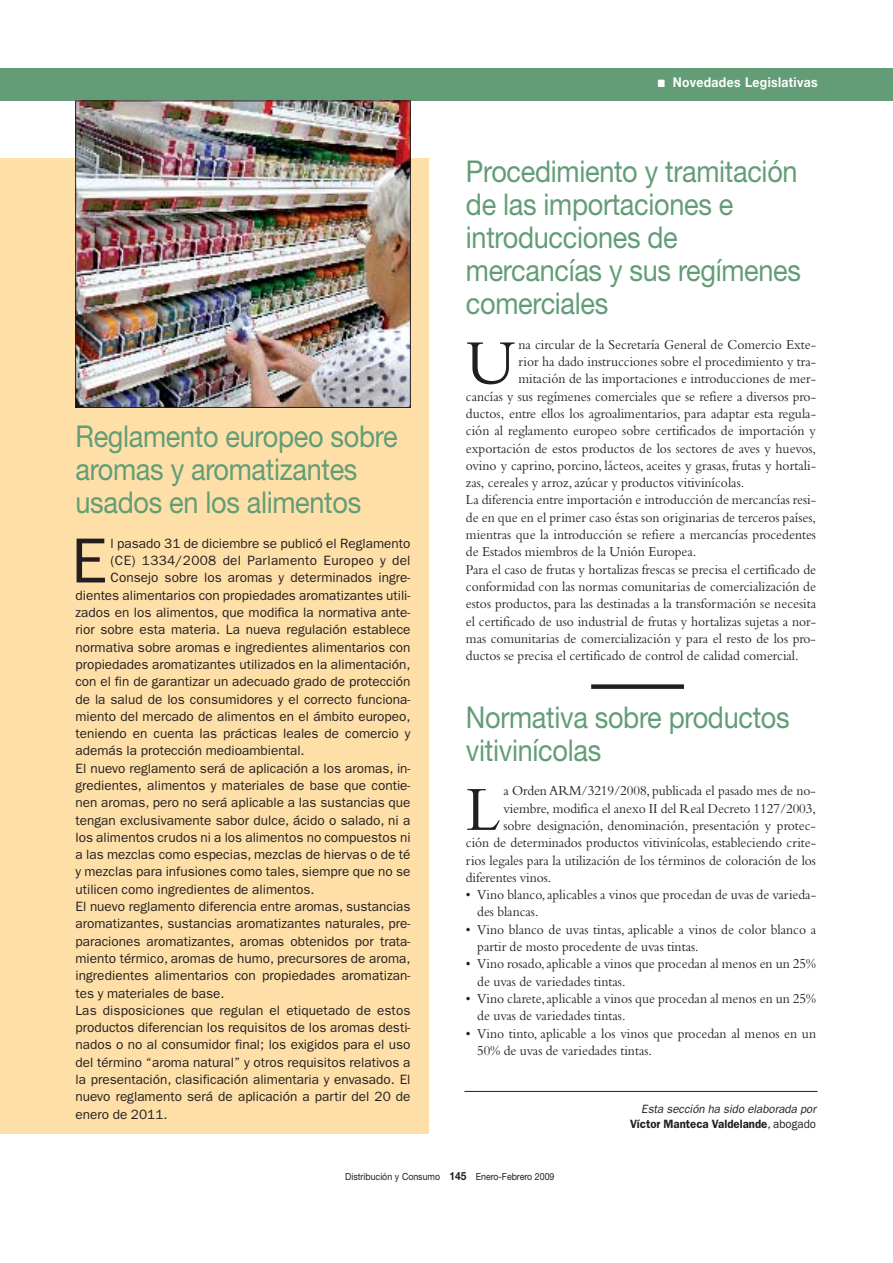
<style>
.page{position:relative;width:893px;height:1263px;background:#fff}
.page>*{position:absolute;margin:0;border:0;box-sizing:border-box;transform-origin:0 0}
.t1{font:65.7px "Bembo";color:#231f20;scale:.95 1}
.t2{font:63.9px "Franklin Gothic";color:#231f20}
.t3{font:30px/33.2px "Helvetica Neue";letter-spacing:-.01em;color:#629d77;scale:.9 1}
.t4{font:14.25px/17.2px "Bembo";color:#231f20;scale:.95 1}
.t5{font:13.5px "Franklin Gothic";color:#231f20}
.t6{font:13.5px "Franklin Gothic";letter-spacing:.02em;color:#231f20}
.t7{font:700 13.5px "Helvetica Neue";letter-spacing:.03em;color:#fff;scale:.9 1}
.t8{font:italic 12px/15px "Franklin Gothic";color:#231f20;text-align:right;scale:.95 1}
.t9{font:9.75px "Helvetica Neue";color:#231f20;scale:.9 1}
.s1{font-weight:600;font-style:normal}
.s2{font-style:normal}
.s3{font-weight:700;font-size:11.25px}
</style>
<div class="page">
<div style="left:0;top:68px;width:892px;height:33px;background:#629d77"></div>
<div style="left:0;top:159px;width:428px;height:975px;background:#ffdfa8"></div>
<hr style="left:464px;top:1091px;width:353px;height:1px;background:#231f20">
<div style="left:591px;top:684px;width:93px;height:5px;background:#231f20"></div>
<img style="left:77px;top:103px;width:331px;height:303px">
<div style="left:75px;top:101px;width:335px;height:307px;border:1px solid #231f20"></div>
<h3 class="t3" style="left:75px;top:423px;width:359px">Reglamento europeo sobre aromas y aromatizantes usados en los alimentos</h3>
<h2 class="t2" style="left:71px;top:539px;width:37px">E</h2>
<p class="t5" style="left:111px;top:539px;width:301px">l pasado 31 de diciembre se publicó el Reglamento</p>
<p class="t6" style="left:111px;top:556px;width:301px">(CE) 1334/2008 del Parlamento Europeo y del</p>
<p class="t5" style="left:111px;top:573px;width:301px">Consejo sobre los aromas y determinados ingre-</p>
<p class="t5" style="left:75px;top:591px;width:336px">dientes alimentarios con propiedades aromatizantes utili-</p>
<p class="t5" style="left:75px;top:608px;width:336px">zados en los alimentos, que modifica la normativa ante-</p>
<p class="t5" style="left:75px;top:625px;width:336px">rior sobre esta materia. La nueva regulación establece</p>
<p class="t5" style="left:75px;top:642px;width:336px">normativa sobre aromas e ingredientes alimentarios con</p>
<p class="t5" style="left:75px;top:660px;width:336px">propiedades aromatizantes utilizados en la alimentación,</p>
<p class="t5" style="left:75px;top:677px;width:336px">con el fin de garantizar un adecuado grado de protección</p>
<p class="t5" style="left:75px;top:694px;width:336px">de la salud de los consumidores y el correcto funciona-</p>
<p class="t5" style="left:75px;top:712px;width:336px">miento del mercado de alimentos en el ámbito europeo,</p>
<p class="t5" style="left:75px;top:729px;width:336px">teniendo en cuenta las prácticas leales de comercio y</p>
<p class="t5" style="left:75px;top:746px;width:231px">además la protección medioambiental.</p>
<p class="t5" style="left:75px;top:763px;width:336px">El nuevo reglamento será de aplicación a los aromas, in-</p>
<p class="t5" style="left:75px;top:781px;width:336px">gredientes, alimentos y materiales de base que contie-</p>
<p class="t5" style="left:75px;top:798px;width:336px">nen aromas, pero no será aplicable a las sustancias que</p>
<p class="t5" style="left:75px;top:815px;width:336px">tengan exclusivamente sabor dulce, ácido o salado, ni a</p>
<p class="t5" style="left:75px;top:833px;width:336px">los alimentos crudos ni a los alimentos no compuestos ni</p>
<p class="t5" style="left:75px;top:850px;width:336px">a las mezclas como especias, mezclas de hiervas o de té</p>
<p class="t5" style="left:75px;top:867px;width:336px">y mezclas para infusiones como tales, siempre que no se</p>
<p class="t5" style="left:75px;top:885px;width:240px">utilicen como ingredientes de alimentos.</p>
<p class="t5" style="left:75px;top:902px;width:336px">El nuevo reglamento diferencia entre aromas, sustancias</p>
<p class="t5" style="left:75px;top:919px;width:336px">aromatizantes, sustancias aromatizantes naturales, pre-</p>
<p class="t5" style="left:75px;top:936px;width:336px">paraciones aromatizantes, aromas obtenidos por trata-</p>
<p class="t5" style="left:75px;top:954px;width:336px">miento térmico, aromas de humo, precursores de aroma,</p>
<p class="t5" style="left:75px;top:971px;width:336px">ingredientes alimentarios con propiedades aromatizan-</p>
<p class="t5" style="left:75px;top:988px;width:151px">tes y materiales de base.</p>
<p class="t5" style="left:75px;top:1006px;width:336px">Las disposiciones que regulan el etiquetado de estos</p>
<p class="t5" style="left:75px;top:1023px;width:336px">productos diferencian los requisitos de los aromas desti-</p>
<p class="t5" style="left:75px;top:1040px;width:336px">nados o no al consumidor final; los exigidos para el uso</p>
<p class="t5" style="left:75px;top:1057px;width:336px">del término “aroma natural” y otros requisitos relativos a</p>
<p class="t5" style="left:75px;top:1075px;width:336px">la presentación, clasificación alimentaria y envasado. El</p>
<p class="t5" style="left:75px;top:1092px;width:336px">nuevo reglamento será de aplicación a partir del 20 de</p>
<p class="t5" style="left:75px;top:1109px;width:94px">enero de 2011.</p>
<p class="t7" style="left:657px;top:78px;width:179px">■ Novedades Legislativas</p>
<h3 class="t3" style="left:466px;top:158px;width:374px">Procedimiento y tramitación de las importaciones e introducciones de mercancías y sus regímenes comerciales</h3>
<h1 class="t1" style="left:466px;top:339px;width:54px">U</h1>
<p class="t4" style="left:518px;top:337px;width:315px">na circular de la Secretaría General de Comercio Exte-</p>
<p class="t4" style="left:518px;top:354px;width:315px">rior ha dado instrucciones sobre el procedimiento y tra-</p>
<p class="t4" style="left:518px;top:372px;width:315px">mitación de las importaciones e introducciones de mer-</p>
<p class="t4" style="left:466px;top:389px;width:370px">cancías y sus regímenes comerciales que se refiere a diversos pro-</p>
<p class="t4" style="left:466px;top:406px;width:370px">ductos, entre ellos los agroalimentarios, para adaptar esta regula-</p>
<p class="t4" style="left:466px;top:423px;width:370px">ción al reglamento europeo sobre certificados de importación y</p>
<p class="t4" style="left:466px;top:441px;width:370px">exportación de estos productos de los sectores de aves y huevos,</p>
<p class="t4" style="left:466px;top:458px;width:370px">ovino y caprino, porcino, lácteos, aceites y grasas, frutas y hortali-</p>
<p class="t4" style="left:466px;top:475px;width:294px">zas, cereales y arroz, azúcar y productos vitivinícolas.</p>
<p class="t4" style="left:466px;top:493px;width:370px">La diferencia entre importación e introducción de mercancías resi-</p>
<p class="t4" style="left:466px;top:510px;width:370px">de en que en el primer caso éstas son originarias de terceros países,</p>
<p class="t4" style="left:466px;top:527px;width:370px">mientras que la introducción se refiere a mercancías procedentes</p>
<p class="t4" style="left:466px;top:545px;width:244px">de Estados miembros de la Unión Europea.</p>
<p class="t4" style="left:466px;top:562px;width:370px">Para el caso de frutas y hortalizas frescas se precisa el certificado de</p>
<p class="t4" style="left:466px;top:579px;width:370px">conformidad con las normas comunitarias de comercialización de</p>
<p class="t4" style="left:466px;top:596px;width:370px">estos productos, para las destinadas a la transformación se necesita</p>
<p class="t4" style="left:466px;top:614px;width:370px">el certificado de uso industrial de frutas y hortalizas sujetas a nor-</p>
<p class="t4" style="left:466px;top:631px;width:370px">mas comunitarias de comercialización y para el resto de los pro-</p>
<p class="t4" style="left:466px;top:648px;width:352px">ductos se precisa el certificado de control de calidad comercial.</p>
<h3 class="t3" style="left:466px;top:703px;width:361px">Normativa sobre productos vitivinícolas</h3>
<h1 class="t1" style="left:466px;top:786px;width:38px">L</h1>
<p class="t4" style="left:503px;top:784px;width:330px">a Orden ARM/3219/2008, publicada el pasado mes de no-</p>
<p class="t4" style="left:503px;top:801px;width:330px">viembre, modifica el anexo II del Real Decreto 1127/2003,</p>
<p class="t4" style="left:503px;top:818px;width:330px">sobre designación, denominación, presentación y protec-</p>
<p class="t4" style="left:466px;top:835px;width:370px">ción de determinados productos vitivinícolas, estableciendo crite-</p>
<p class="t4" style="left:466px;top:853px;width:370px">rios legales para la utilización de los términos de coloración de los</p>
<p class="t4" style="left:466px;top:870px;width:91px">diferentes vinos.</p>
<p class="t4" style="left:477px;top:887px;width:358px;text-indent:-11px">• Vino blanco, aplicables a vinos que procedan de uvas de varieda&shy;des blancas.</p>
<p class="t4" style="left:477px;top:922px;width:358px;text-indent:-11px">• Vino blanco de uvas tintas, aplicable a vinos de color blanco a partir de mosto procedente de uvas tintas.</p>
<p class="t4" style="left:477px;top:957px;width:358px;text-indent:-11px">• Vino rosado, aplicable a vinos que procedan al menos en un 25% de uvas de variedades tintas.</p>
<p class="t4" style="left:477px;top:991px;width:358px;text-indent:-11px">• Vino clarete, aplicable a vinos que procedan al menos en un 25% de uvas de variedades tintas.</p>
<p class="t4" style="left:477px;top:1026px;width:358px;text-indent:-11px">• Vino tinto, aplicable a los vinos que procedan al menos en un<br>50% de uvas de variedades tintas.</p>
<p class="t8" style="left:630px;top:1102px;width:197px">Esta sección ha sido elaborada por<br><span class="s1">Víctor Manteca Valdelande</span><span class="s2">, abogado</span></p>
<p class="t9" style="left:345px;top:1173px;width:234px">Distribución y Consumo <span class="s3">145</span> Enero-Febrero 2009</p>
</div>
